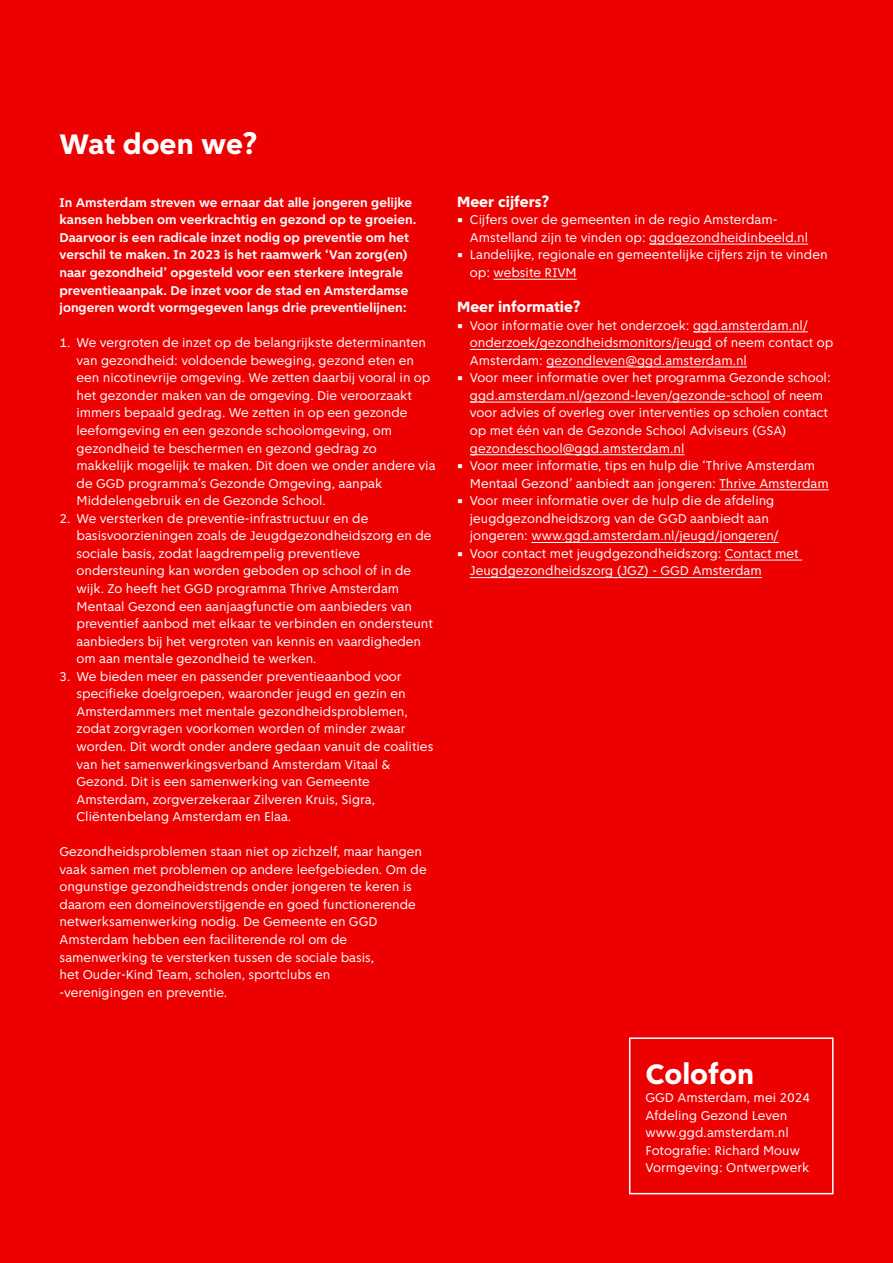
<style>
.page{position:relative;width:893px;height:1263px;background:#ec0000}
.page>*{position:absolute;margin:0;border:0;box-sizing:border-box;transform-origin:0 0}
.t1{font:800 30px "Amsterdam Sans";color:#fff}
.t2{font:800 15.75px "Amsterdam Sans";color:#fff}
.P_Plat{font:13.5px/17.5px "Amsterdam Sans";color:#fff}
.P_Intro{font:700 13.5px/17.5px "Amsterdam Sans";color:#fff}
</style>
<div class="page">
<hr style="left:649px;top:244px;width:159px;height:1px;background:#fff">
<hr style="left:493px;top:279px;width:84px;height:1px;background:#fff">
<hr style="left:693px;top:332px;width:115px;height:1px;background:#fff">
<hr style="left:470px;top:349px;width:242px;height:1px;background:#fff">
<hr style="left:546px;top:367px;width:201px;height:1px;background:#fff">
<hr style="left:470px;top:402px;width:300px;height:1px;background:#fff">
<hr style="left:470px;top:454px;width:214px;height:1px;background:#fff">
<hr style="left:719px;top:489px;width:110px;height:1px;background:#fff">
<hr style="left:531px;top:542px;width:248px;height:1px;background:#fff">
<hr style="left:725px;top:560px;width:77px;height:1px;background:#fff">
<hr style="left:470px;top:577px;width:292px;height:1px;background:#fff">
<div style="left:629px;top:1037px;width:204px;height:157px;border:2px solid #fff"></div>
<h1 class="t1" style="left:60px;top:127px;width:199px">Wat doen we?</h1>
<p class="P_Intro" style="left:60px;top:194px;width:358px">In Amsterdam streven we ernaar dat alle jongeren gelijke kansen hebben om veerkrachtig en gezond op te groeien.<br>Daarvoor is een radicale inzet nodig op preventie om het verschil te maken. In 2023 is het raamwerk ‘Van zorg(en) naar gezondheid’ opgesteld voor een sterkere integrale preventieaanpak. De inzet voor de stad en Amsterdamse jongeren wordt vormgegeven langs drie preventielijnen:</p>
<p class="P_Plat" style="left:77px;top:334px;width:361px;text-indent:-17px">1. We vergroten de inzet op de belangrijkste determinanten van gezondheid: voldoende beweging, gezond eten en een nicotinevrije omgeving. We zetten daarbij vooral in op het gezonder maken van de omgeving. Die veroorzaakt immers bepaald gedrag. We zetten in op een gezonde leefomgeving en een gezonde schoolomgeving, om gezondheid te beschermen en gezond gedrag zo makkelijk mogelijk te maken. Dit doen we onder andere via de GGD programma’s Gezonde Omgeving, aanpak Middelengebruik en de Gezonde School.</p>
<p class="P_Plat" style="left:77px;top:509px;width:358px;text-indent:-17px">2. We versterken de preventie-infrastructuur en de basisvoorzieningen zoals de Jeugdgezondheidszorg en de sociale basis, zodat laagdrempelig preventieve ondersteuning kan worden geboden op school of in de wijk. Zo heeft het GGD programma Thrive Amsterdam Mentaal Gezond een aanjaagfunctie om aanbieders van preventief aanbod met elkaar te verbinden en ondersteunt aanbieders bij het vergroten van kennis en vaardigheden om aan mentale gezondheid te werken.</p>
<p class="P_Plat" style="left:77px;top:667px;width:358px;text-indent:-17px">3. We bieden meer en passender preventieaanbod voor specifieke doelgroepen, waaronder jeugd en gezin en Amsterdammers met mentale gezondheidsproblemen, zodat zorgvragen voorkomen worden of minder zwaar worden. Dit wordt onder andere gedaan vanuit de coalities van het samenwerkingsverband Amsterdam Vitaal &amp; Gezond. Dit is een samenwerking van Gemeente Amsterdam, zorgverzekeraar Zilveren Kruis, Sigra, Cliëntenbelang Amsterdam en Elaa.</p>
<p class="P_Plat" style="left:60px;top:843px;width:369px">Gezondheidsproblemen staan niet op zichzelf, maar hangen vaak samen met problemen op andere leefgebieden. Om de ongunstige gezondheidstrends onder jongeren te keren is daarom een domeinoverstijgende en goed functionerende netwerksamenwerking nodig. De Gemeente en GGD Amsterdam hebben een faciliterende rol om de samenwerking te versterken tussen de sociale basis,<br>het Ouder-Kind Team, scholen, sportclubs en<br>-verenigingen en preventie.</p>
<h2 class="t2" style="left:457px;top:192px;width:93px">Meer cijfers?</h2>
<p class="P_Plat" style="left:470px;top:211px;width:340px;text-indent:-13px">• Cijfers over de gemeenten in de regio Amsterdam-<br>Amstelland zijn te vinden op: ggdgezondheidinbeeld.nl</p>
<p class="P_Plat" style="left:470px;top:246px;width:359px;text-indent:-13px">• Landelijke, regionale en gemeentelijke cijfers zijn te vinden op: website RIVM</p>
<h2 class="t2" style="left:457px;top:298px;width:125px">Meer informatie?</h2>
<p class="P_Plat" style="left:470px;top:316px;width:365px;text-indent:-13px">• Voor informatie over het onderzoek: ggd.amsterdam.nl/ onderzoek/gezondheidsmonitors/jeugd of neem contact op<br>Amsterdam: gezondleven@ggd.amsterdam.nl</p>
<p class="P_Plat" style="left:470px;top:369px;width:362px;text-indent:-13px">• Voor meer informatie over het programma Gezonde school: ggd.amsterdam.nl/gezond-leven/gezonde-school of neem voor advies of overleg over interventies op scholen contact op met één van de Gezonde School Adviseurs (GSA) gezondeschool@ggd.amsterdam.nl</p>
<p class="P_Plat" style="left:470px;top:457px;width:360px;text-indent:-13px">• Voor meer informatie, tips en hulp die ‘Thrive Amsterdam<br>Mentaal Gezond’ aanbiedt aan jongeren: Thrive Amsterdam</p>
<p class="P_Plat" style="left:470px;top:492px;width:310px;text-indent:-13px">• Voor meer informatie over de hulp die de afdeling jeugdgezondheidszorg van de GGD aanbiedt aan jongeren: www.ggd.amsterdam.nl/jeugd/jongeren/</p>
<p class="P_Plat" style="left:470px;top:545px;width:330px;text-indent:-13px">• Voor contact met jeugdgezondheidszorg: Contact met<br>Jeugdgezondheidszorg (JGZ) - GGD Amsterdam</p>
<h1 class="t1" style="left:645px;top:1057px;width:110px">Colofon</h1>
<p class="P_Plat" style="left:645px;top:1089px;width:166px">GGD Amsterdam, mei 2024</p>
<p class="P_Plat" style="left:645px;top:1106px;width:143px">Afdeling Gezond Leven</p>
<p class="P_Plat" style="left:645px;top:1124px;width:145px">www.ggd.amsterdam.nl</p>
<p class="P_Plat" style="left:645px;top:1141px;width:156px">Fotografie: Richard Mouw</p>
<p class="P_Plat" style="left:645px;top:1159px;width:165px">Vormgeving: Ontwerpwerk</p>
</div>
